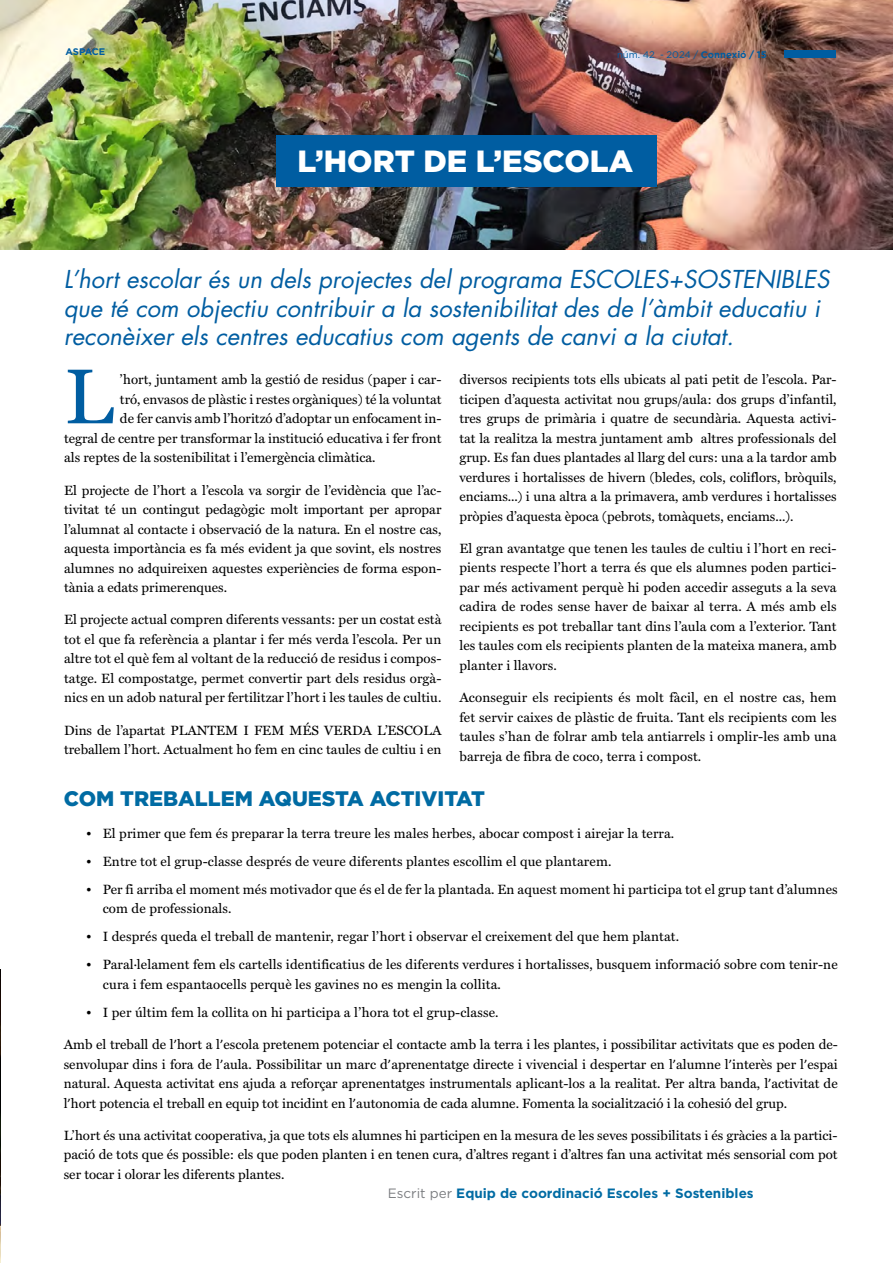
<style>
.page{position:relative;width:893px;height:1263px;background:#fff}
.page>*{position:absolute;margin:0;border:0;box-sizing:border-box;transform-origin:0 0}
.t1{font:78.45px "Miller Text";color:#005da1}
.t2{font:900 30.6px "Gotham";color:#fff}
.t3{font:italic 24px/28.8px "Futura Std";color:#005da1}
.t4{font:900 21px "Gotham";color:#006ba3}
.t5{font:13.5px/19.5px "Miller Text";letter-spacing:.01em;color:#000;text-align:justify}
.t6{font:700 13.5px "Gotham";color:#006ba3}
.t7{font:9.6px "Gotham";color:#005da1}
.t8{font:700 9.6px "Gotham";letter-spacing:-.01em;color:#005da1}
.s1{font-weight:700}
.s2{font-family:"Calibri"}
.s3{font-weight:400;color:#7c7e81}
</style>
<div class="page">
<img style="left:0;top:969px;width:1px;height:294px">
<img style="left:1px;top:0;width:892px;height:250px">
<img style="left:0;top:0;width:1px;height:448px">
<div style="left:277px;top:135px;width:380px;height:51px;background:#005da1"></div>
<div style="left:784px;top:50px;width:52px;height:8px;background:#005da1"></div>
<p class="t8" style="left:65px;top:46px;width:41px">ASPACE</p>
<p class="t7" style="left:617px;top:49px;width:151px">núm. 42 - 2024 / <span class="s1">Connexió / 15</span></p>
<h2 class="t2" style="left:298px;top:143px;width:337px">L’HORT DE L’ESCOLA</h2>
<h3 class="t3" style="left:64px;top:265px;width:767px">L’hort escolar és un dels projectes del programa ESCOLES+SOSTENIBLES que té com objectiu contribuir a la sostenibilitat des de l’àmbit educatiu i reconèixer els centres educatius com agents de canvi a la ciutat.</h3>
<h1 class="t1" style="left:64px;top:350px;width:51px">L</h1>
<p class="t5" style="left:120px;top:370px;width:323px">’hort, juntament amb la gestió de residus (paper i car-</p>
<p class="t5" style="left:120px;top:389px;width:323px">tró, envasos de plàstic i restes orgàniques) té la voluntat</p>
<p class="t5" style="left:120px;top:409px;width:323px">de fer canvis amb l’horitzó d’adoptar un enfocament in-</p>
<p class="t5" style="left:64px;top:428px;width:379px">tegral de centre per transformar la institució educativa i fer front</p>
<p class="t5" style="left:64px;top:448px;width:313px">als reptes de la sostenibilitat i l’emergència climàtica.</p>
<p class="t5" style="left:64px;top:480px;width:379px">El projecte de l’hort a l’escola va sorgir de l’evidència que l’ac&shy;tivitat té un contingut pedagògic molt important per apropar l’alumnat al contacte i observació de la natura. En el nostre cas, aquesta importància es fa més evident ja que sovint, els nostres alumnes no adquireixen aquestes experiències de forma espon&shy;tània a edats primerenques.</p>
<p class="t5" style="left:64px;top:610px;width:379px">El projecte actual compren diferents vessants: per un costat està tot el que fa referència a plantar i fer més verda l’escola. Per un altre tot el què fem al voltant de la reducció de residus i compos&shy;tatge. El compostatge, permet convertir part dels residus orgà&shy;nics en un adob natural per fertilitzar l’hort i les taules de cultiu.</p>
<p class="t5" style="left:64px;top:720px;width:379px">Dins de l’apartat PLANTEM I FEM MÉS VERDA L’ESCOLA treballem l’hort. Actualment ho fem en cinc taules de cultiu i en</p>
<p class="t5" style="left:459px;top:370px;width:379px">diversos recipients tots ells ubicats al pati petit de l’escola. Par&shy;ticipen d’aquesta activitat nou grups/aula: dos grups d’infantil, tres grups de primària i quatre de secundària. Aquesta activi&shy;tat la realitza la mestra juntament amb altres professionals del grup. Es fan dues plantades al llarg del curs: una a la tardor amb verdures i hortalisses de hivern (bledes, cols, coliflors, bròquils, enciams...) i una altra a la primavera, amb verdures i hortalisses pròpies d’aquesta època (pebrots, tomàquets, enciams...).</p>
<p class="t5" style="left:459px;top:538px;width:379px">El gran avantatge que tenen les taules de cultiu i l’hort en reci&shy;pients respecte l’hort a terra és que els alumnes poden partici&shy;par més activament perquè hi poden accedir asseguts a la seva cadira de rodes sense haver de baixar al terra. A més amb els recipients es pot treballar tant dins l’aula com a l’exterior. Tant les taules com els recipients planten de la mateixa manera, amb planter i llavors.</p>
<p class="t5" style="left:459px;top:688px;width:379px">Aconseguir els recipients és molt fàcil, en el nostre cas, hem fet servir caixes de plàstic de fruita. Tant els recipients com les taules s’han de folrar amb tela antiarrels i omplir-les amb una barreja de fibra de coco, terra i compost.</p>
<h3 class="t4" style="left:64px;top:786px;width:423px">COM TREBALLEM AQUESTA ACTIVITAT</h3>
<p class="t5" style="left:86px;top:823px;width:590px">• El primer que fem és preparar la terra treure les males herbes, abocar compost i airejar la terra.</p>
<p class="t5" style="left:86px;top:851px;width:527px">• Entre tot el grup-classe després de veure diferents plantes escollim el que plantarem.</p>
<p class="t5" style="left:103px;top:879px;width:736px;text-indent:-16px">• Per fi arriba el moment més motivador que és el de fer la plantada. En aquest moment hi participa tot el grup tant d’alumnes com de professionals.</p>
<p class="t5" style="left:86px;top:927px;width:594px">• I després queda el treball de mantenir, regar l’hort i observar el creixement del que hem plantat.</p>
<p class="t5" style="left:103px;top:955px;width:736px;text-indent:-16px">• Paral·lelament fem els cartells identificatius de les diferents verdures i hortalisses, busquem informació sobre com tenir-ne cura i fem espantaocells perquè les gavines no es mengin la collita.</p>
<p class="t5" style="left:86px;top:1002px;width:414px">• I per últim fem la collita on hi participa a l’hora tot el grup-classe.</p>
<p class="t5" style="left:64px;top:1034px;width:775px">Amb el treball de l<span class="s2">’</span>hort a l<span class="s2">’</span>escola pretenem potenciar el contacte amb la terra i les plantes, i possibilitar activitats que es poden de&shy;senvolupar dins i fora de l<span class="s2">’</span>aula. Possibilitar un marc d<span class="s2">’</span>aprenentatge directe i vivencial i despertar en l<span class="s2">’</span>alumne l<span class="s2">’</span>interès per l<span class="s2">’</span>espai natural. Aquesta activitat ens ajuda a reforçar aprenentatges instrumentals aplicant-los a la realitat. Per altra banda, l<span class="s2">’</span>activitat de l<span class="s2">’</span>hort potencia el treball en equip tot incidint en l<span class="s2">’</span>autonomia de cada alumne. Fomenta la socialització i la cohesió del grup.</p>
<p class="t5" style="left:64px;top:1125px;width:775px">L’hort és una activitat cooperativa, ja que tots els alumnes hi participen en la mesura de les seves possibilitats i és gràcies a la partici&shy;pació de tots que és possible: els que poden planten i en tenen cura, d’altres regant i d’altres fan una activitat més sensorial com pot ser tocar i olorar les diferents plantes.</p>
<p class="t6" style="left:388px;top:1186px;width:367px"><span class="s3">Escrit per</span> Equip de coordinació Escoles + Sostenibles</p>
</div>
